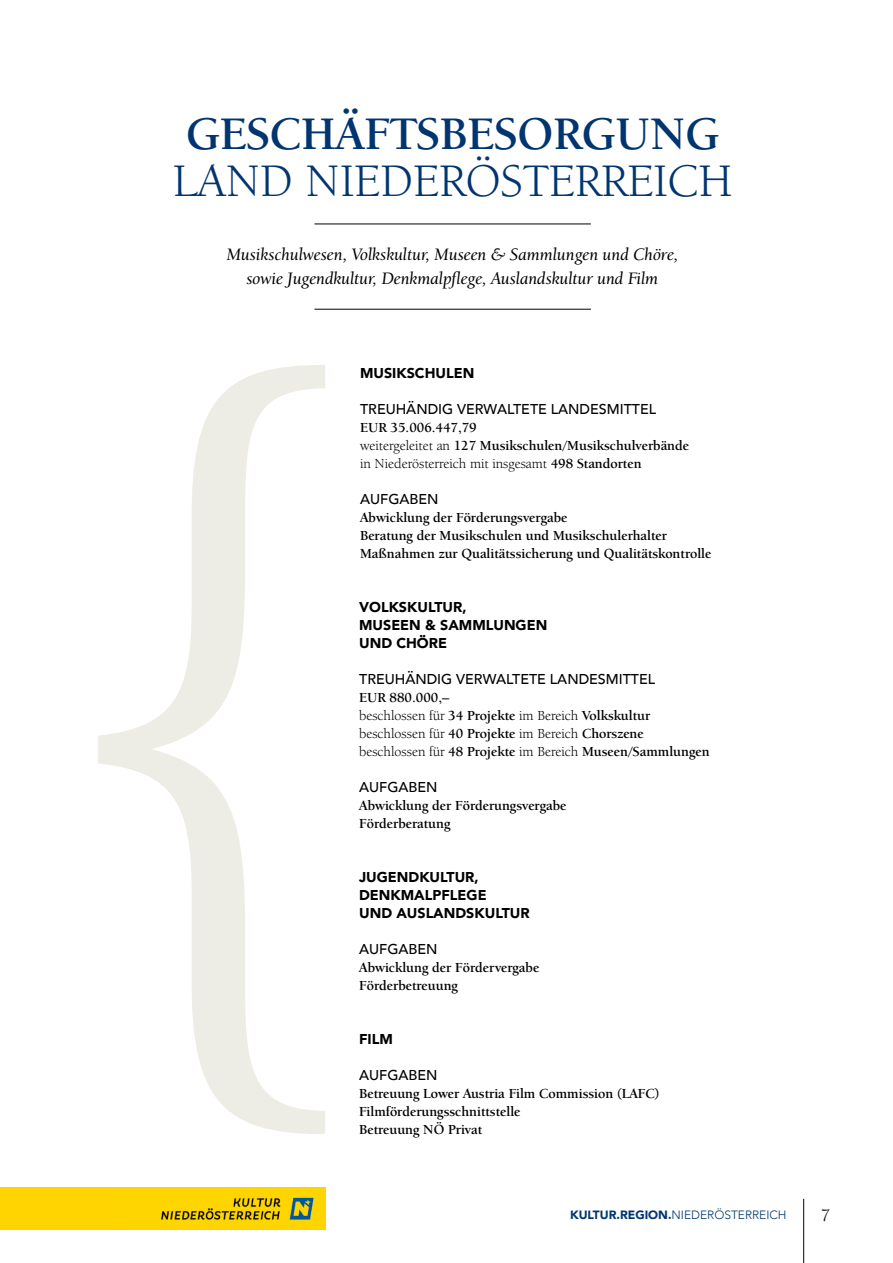
<style>
.page{position:relative;width:893px;height:1263px;background:#fff}
.page>*{position:absolute;margin:0;border:0;box-sizing:border-box;transform-origin:0 0}
.t1{font:48px "Berkeley Oldstyle IT Cby BT";color:#003570}
.t2{font:700 48px "Berkeley Oldstyle IT Cby BT";color:#003570}
.t3{font:18px/24px "Berkeley Oldstyle IT Cby BT Med Ital";color:#000;text-align:center}
.t4{font:18px "Berkeley Oldstyle IT Cby BT";color:#000}
.t5{font:700 14.25px/18px "Berkeley Oldstyle IT Cby BT";color:#000}
.t6{font:900 14.25px/18px "Avenir";color:#000}
.t7{font:500 14.25px "Avenir";color:#000}
.t8{font:300 12px "Avenir";color:#003570}
.s1{font-weight:400}
.s2{font-weight:900}
</style>
<div class="page">
<hr style="left:803px;top:1199px;width:1px;height:64px;background:#000">
<hr style="left:314px;top:224px;width:277px;height:1px;background:#000">
<hr style="left:314px;top:309px;width:277px;height:1px;background:#000">
<svg style="left:98px;top:365px;width:227px;height:769px"></svg>
<img style="left:116px;top:1187px;width:209px;height:43px">
<div style="left:0;top:1187px;width:116px;height:43px;background:#ffd400"></div>
<h1 class="t2" style="left:186px;top:105px;width:534px">GESCHÄFTSBESORGUNG</h1>
<h1 class="t1" style="left:173px;top:152px;width:561px">LAND NIEDERÖSTERREICH</h1>
<p class="t3" style="left:227px;top:242px;width:453px">Musikschulwesen, Volkskultur, Museen &amp; Sammlungen und Chöre, sowie Jugendkultur, Denkmalpflege, Auslandskultur und Film</p>
<p class="t6" style="left:360px;top:364px;width:116px">MUSIKSCHULEN</p>
<p class="t7" style="left:360px;top:397px;width:298px">TREUHÄNDIG VERWALTETE LANDESMITTEL</p>
<p class="t5" style="left:360px;top:418px;width:331px">EUR 35.006.447,79<br><span class="s1">weitergeleitet an</span> 127 Musikschulen/Musikschulverbände <span class="s1">in Niederösterreich mit insgesamt</span> 498 Standorten</p>
<p class="t7" style="left:360px;top:487px;width:80px">AUFGABEN</p>
<p class="t5" style="left:360px;top:508px;width:353px">Abwicklung der Förderungsvergabe<br>Beratung der Musikschulen und Musikschulerhalter<br>Maßnahmen zur Qualitätssicherung und Qualitätskontrolle</p>
<p class="t6" style="left:359px;top:598px;width:190px">VOLKSKULTUR,<br>MUSEEN &amp; SAMMLUNGEN<br>UND CHÖRE</p>
<p class="t7" style="left:359px;top:667px;width:298px">TREUHÄNDIG VERWALTETE LANDESMITTEL</p>
<p class="t5" style="left:359px;top:688px;width:352px">EUR 880.000,–<br><span class="s1">beschlossen für</span> 34 Projekte <span class="s1">im Bereich</span> Volkskultur <span class="s1">beschlossen für</span> 40 Projekte <span class="s1">im Bereich</span> Chorszene <span class="s1">beschlossen für</span> 48 Projekte <span class="s1">im Bereich</span> Museen/Sammlungen</p>
<p class="t7" style="left:359px;top:775px;width:80px">AUFGABEN</p>
<p class="t5" style="left:359px;top:796px;width:209px">Abwicklung der Förderungsvergabe<br>Förderberatung</p>
<p class="t6" style="left:359px;top:868px;width:172px">JUGENDKULTUR,<br>DENKMALPFLEGE<br>UND AUSLANDSKULTUR</p>
<p class="t7" style="left:359px;top:937px;width:80px">AUFGABEN</p>
<p class="t5" style="left:359px;top:958px;width:182px">Abwicklung der Fördervergabe<br>Förderbetreuung</p>
<p class="t6" style="left:359px;top:1030px;width:35px">FILM</p>
<p class="t7" style="left:359px;top:1063px;width:80px">AUFGABEN</p>
<p class="t5" style="left:359px;top:1084px;width:302px">Betreuung Lower Austria Film Commission (LAFC)<br>Filmförderungsschnittstelle<br>Betreuung NÖ Privat</p>
<p class="t8" style="left:570px;top:1208px;width:218px"><span class="s2">KULTUR.REGION.</span>NIEDERÖSTERREICH</p>
<p class="t4" style="left:821px;top:1204px;width:11px">7</p>
</div>
